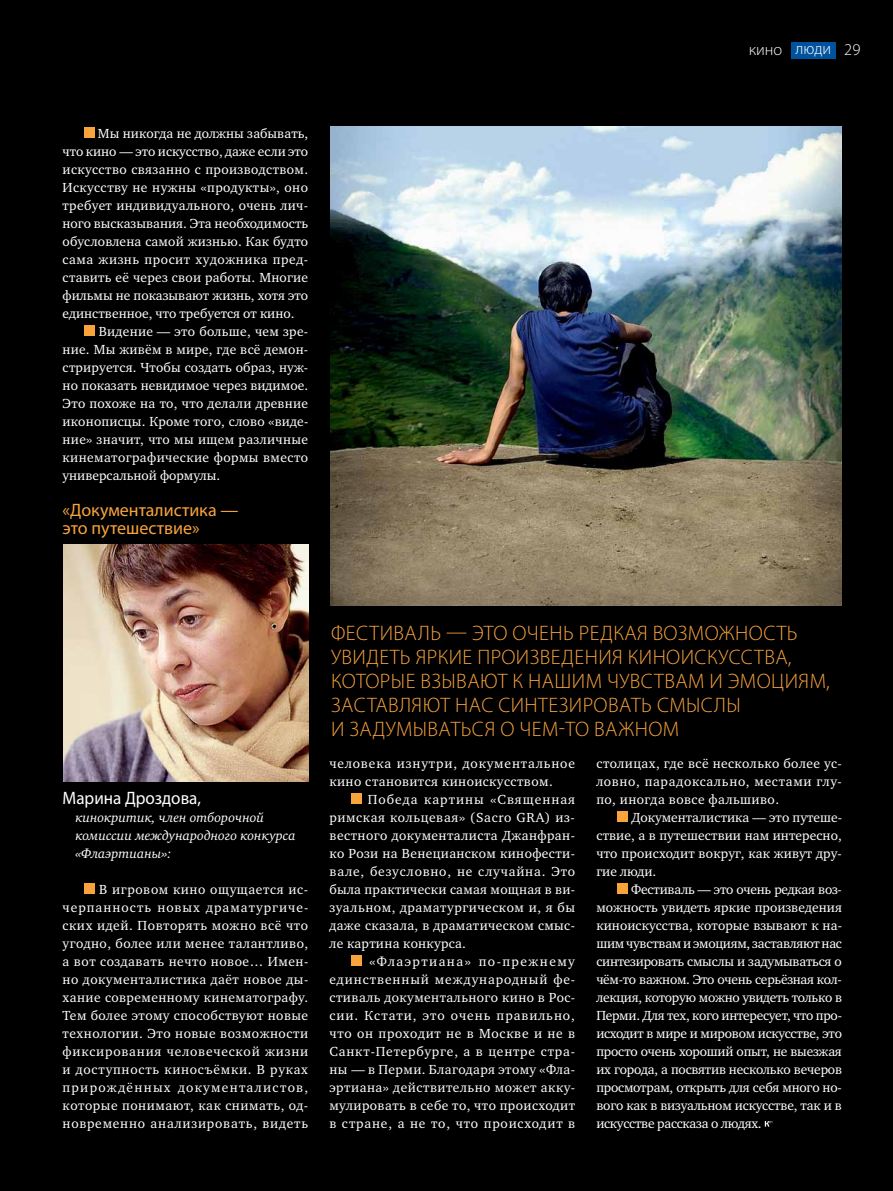
<style>
.page{position:relative;width:893px;height:1191px;background:#000}
.page>*{position:absolute;margin:0;border:0;box-sizing:border-box;transform-origin:0 0}
.t1{font:300 21px/24px "Myriad Pro";letter-spacing:.105em;color:#f9a33d}
.t2{font:18px/18px "Myriad Pro";color:#f9a33d}
.t3{font:18px "Myriad Pro";color:#fff;scale:.95 1}
.t4{font:300 16.5px "Myriad Pro";color:#fff}
.t5{font:13.5px/18px "Charter ITC";letter-spacing:.03em;color:#fff;text-align:justify}
.t6{font:italic 13.5px/18px "Charter ITC";color:#fff}
.t7{font:13.5px/18px "Charter ITC";letter-spacing:.06em;color:#fff}
.s1{color:#000}
</style>
<div class="page">
<div style="left:791px;top:42px;width:44px;height:17px;background:#00529c"></div>
<div style="left:84px;top:127px;width:10px;height:11px;background:#f9a33d"></div>
<div style="left:84px;top:325px;width:10px;height:11px;background:#f9a33d"></div>
<div style="left:84px;top:883px;width:10px;height:11px;background:#f9a33d"></div>
<div style="left:351px;top:793px;width:10px;height:11px;background:#f9a33d"></div>
<div style="left:351px;top:955px;width:10px;height:11px;background:#f9a33d"></div>
<div style="left:618px;top:811px;width:10px;height:11px;background:#f9a33d"></div>
<div style="left:618px;top:883px;width:10px;height:11px;background:#f9a33d"></div>
<svg style="left:764px;top:1121px;width:9px;height:6px"></svg>
<svg style="left:765px;top:1121px;width:7px;height:5px"></svg>
<img style="left:64px;top:544px;width:245px;height:237px">
<img style="left:330px;top:126px;width:512px;height:480px">
<p class="t5" style="left:63px;top:124px;width:247px;text-indent:35px">Мы никогда не должны забывать, что кино — это искусство, даже если это искусство связанно с производством.<br>Искусству не нужны «продукты», оно требует индивидуального, очень лич&shy;ного высказывания. Эта необходимость обусловлена самой жизнью. Как будто сама жизнь просит художника пред&shy;ставить её через свои работы. Многие фильмы не показывают жизнь, хотя это единственное, что требуется от кино.</p>
<p class="t5" style="left:63px;top:322px;width:247px;text-indent:36px">Видение — это больше, чем зре&shy;ние. Мы живём в мире, где всё демон&shy;стрируется. Чтобы создать образ, нуж&shy;но показать невидимое через видимое.<br>Это похоже на то, что делали древние иконописцы. Кроме того, слово «виде&shy;ние» значит, что мы ищем различные кинематографические формы вместо универсальной формулы.</p>
<h2 class="t2" style="left:63px;top:500px;width:178px">«Документалистика — это путешествие»</h2>
<p class="t4" style="left:749px;top:39px;width:113px">кино люди <span class="s1">29</span></p>
<h2 class="t3" style="left:63px;top:787px;width:147px">Марина Дроздова,</h2>
<p class="t6" style="left:75px;top:808px;width:222px">кинокритик, член отборочной комиссии международного конкурса «Флаэртианы»:</p>
<p class="t5" style="left:63px;top:880px;width:247px;text-indent:37px">В игровом кино ощущается ис&shy;черпанность новых драматургиче&shy;ских идей. Повторять можно всё что угодно, более или менее талантливо, а вот создавать нечто новое… Имен&shy;но документалистика даёт новое ды&shy;хание современному кинематографу.<br>Тем более этому способствуют новые технологии. Это новые возможности фиксирования человеческой жизни и доступность киносъёмки. В руках прирождённых документалистов, которые понимают, как снимать, од&shy;новременно анализировать, видеть</p>
<h1 class="t1" style="left:331px;top:620px;width:62px">Фестива</h1>
<h1 class="t1" style="left:418px;top:620px;width:381px">ль — это очень редкая возможность</h1>
<h1 class="t1" style="left:331px;top:644px;width:13px">увид</h1>
<h1 class="t1" style="left:379px;top:644px;width:262px">еть ярки е произведения кин</h1>
<h1 class="t1" style="left:666px;top:644px;width:127px">оискусства,</h1>
<h1 class="t1" style="left:331px;top:668px;width:140px">которые взываю</h1>
<h1 class="t1" style="left:498px;top:668px;width:180px">т кнашим чувствам</h1>
<h1 class="t1" style="left:331px;top:668px;width:500px;text-indent:378px">и эмоциям, заставляют нас синтези ровать смыслы<br>изадум</h1>
<h1 class="t1" style="left:413px;top:716px;width:264px">ываться о чем-то важном</h1>
<p class="t7" style="left:329px;top:754px;width:247px">человека изнутри, документальное кино становится киноискусством.</p>
<p class="t5" style="left:329px;top:790px;width:247px;text-indent:38px">Победа картины «Священная римская кольцевая» (Sacro GRA) из&shy;вестного документалиста Джанфран&shy;ко Рози на Венецианском кинофести&shy;вале, безусловно, не случайна. Это была практически самая мощная в ви&shy;зуальном, драматургическом и, я бы даже сказала, в драматическом смыс&shy;ле картина конкурса.</p>
<p class="t5" style="left:329px;top:952px;width:247px;text-indent:40px">«Флаэртиана» по-прежнему единственный международный фе&shy;стиваль документального кино в Рос&shy;сии. Кстати, это очень правильно, что он проходит не в Москве и не в Санкт-Петербурге, а в центре стра&shy;ны — в Перми. Благодаря этому «Фла&shy;эртиана» действительно может акку&shy;мулировать в себе то, что происходит в стране, а не то, что происходит в</p>
<p class="t5" style="left:596px;top:754px;width:247px">столицах, где всё несколько более ус&shy;ловно, парадоксально, местами глу&shy;по, иногда вовсе фальшиво.</p>
<p class="t5" style="left:596px;top:808px;width:247px;text-indent:35px">Документалистика — это путеше&shy;ствие, а в путешествии нам интересно, что происходит вокруг, как живут дру&shy;гие люди.</p>
<p class="t5" style="left:596px;top:880px;width:247px;text-indent:35px">Фестиваль — это очень редкая воз&shy;можность увидеть яркие произведения киноискусства, которые взывают к на&shy;шим чувствам и эмоциям, заставляют нас синтезировать смыслы и задумываться о чём-то важном. Это очень серьёзная кол&shy;лекция, которую можно увидеть только в Перми. Для тех, кого интересует, что про&shy;исходит в мире и мировом искусстве, это просто очень хороший опыт, не выезжая их города, а посвятив несколько вечеров просмотрам, открыть для себя много но&shy;вого как в визуальном искусстве, так и в искусстве рассказа о людях.</p>
</div>
